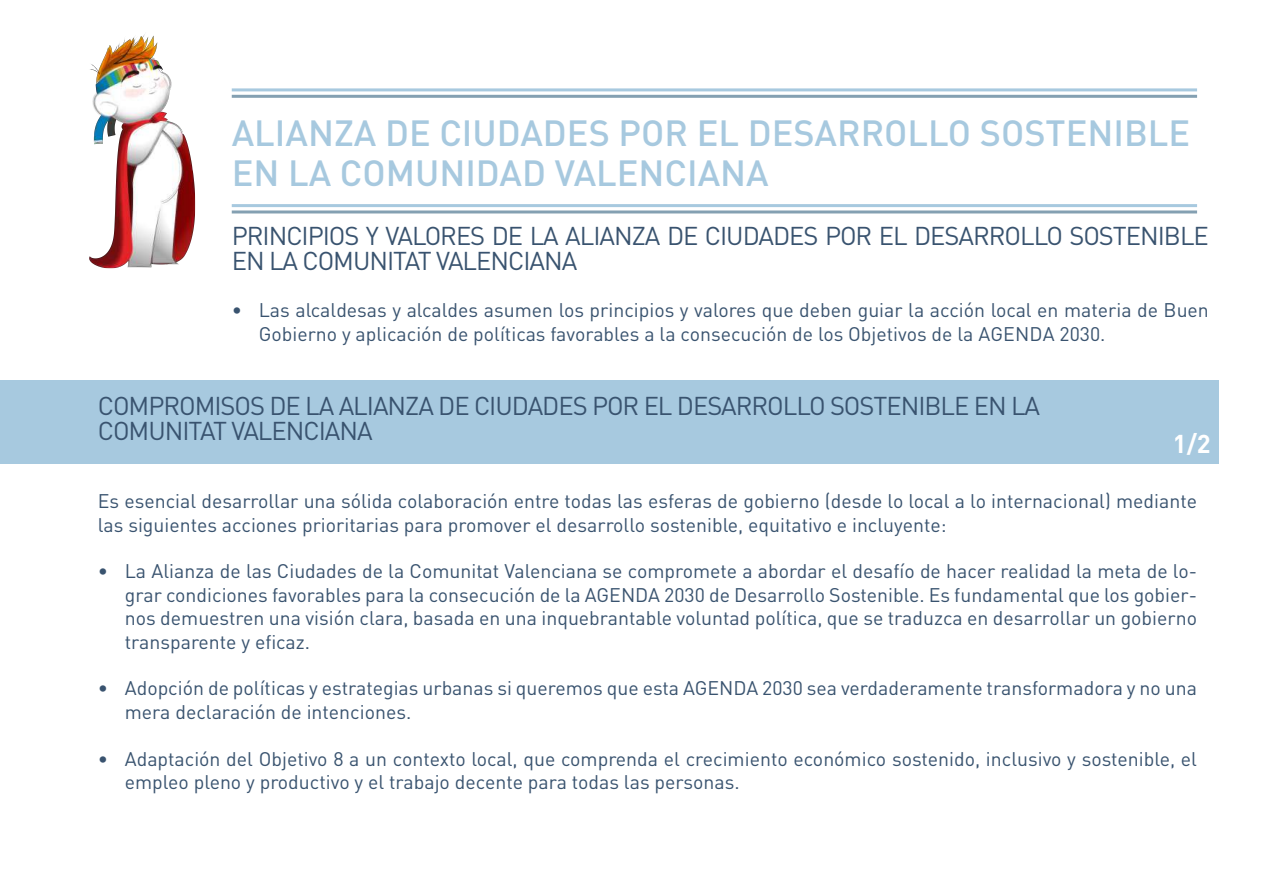
<style>
.page{position:relative;width:1263px;height:893px;background:#fff}
.page>*{position:absolute;margin:0;border:0;box-sizing:border-box;transform-origin:0 0}
.t1{font:500 36px/40.5px "DIN Pro";color:#a7c9df}
.t2{font:25.5px/25.5px "DIN Pro";letter-spacing:-.04em;color:#39536f}
.t3{font:700 25.5px "DIN Pro";color:#fff}
.t4{font:19.5px/23.4px "DIN Pro";color:#39536f}
</style>
<div class="page">
<div style="left:0;top:379px;width:1218px;height:84px;background:#a7c9df"></div>
<hr style="left:232px;top:88px;width:965px;height:3px;background:#a7c9df">
<hr style="left:232px;top:204px;width:965px;height:3px;background:#a7c9df">
<hr style="left:232px;top:95px;width:965px;height:3px;background:#84a0b2">
<hr style="left:232px;top:210px;width:965px;height:3px;background:#84a0b2">
<img style="left:89px;top:34px;width:107px;height:235px">
<h1 class="t1" style="left:232px;top:111px;width:960px">ALIANZA DE CIUDADES POR EL DESARROLLO SOSTENIBLE<br>EN LA COMUNIDAD VALENCIANA</h1>
<h2 class="t2" style="left:232px;top:222px;width:979px">PRINCIPIOS Y VALORES DE LA ALIANZA DE CIUDADES POR EL DESARROLLO SOSTENIBLE<br>EN LA COMUNITAT VALENCIANA</h2>
<p class="t4" style="left:259px;top:298px;width:952px;text-indent:-27px">• Las alcaldesas y alcaldes asumen los principios y valores que deben guiar la acción local en materia de Buen<br>Gobierno y aplicación de políticas favorables a la consecución de los Objetivos de la AGENDA 2030.</p>
<h2 class="t2" style="left:98px;top:392px;width:944px">COMPROMISOS DE LA ALIANZA DE CIUDADES POR EL DESARROLLO SOSTENIBLE EN LA<br>COMUNITAT VALENCIANA</h2>
<h2 class="t3" style="left:1173px;top:427px;width:39px">1/2</h2>
<p class="t4" style="left:98px;top:489px;width:1101px">Es esencial desarrollar una sólida colaboración entre todas las esferas de gobierno (desde lo local a lo internacional) mediante las siguientes acciones prioritarias para promover el desarrollo sostenible, equitativo e incluyente:</p>
<p class="t4" style="left:125px;top:559px;width:1074px;text-align:justify;text-indent:-27px">• La Alianza de las Ciudades de la Comunitat Valenciana se compromete a abordar el desafío de hacer realidad la meta de lo&shy;grar condiciones favorables para la consecución de la AGENDA 2030 de Desarrollo Sostenible. Es fundamental que los gobier&shy;nos demuestren una visión clara, basada en una inquebrantable voluntad política, que se traduzca en desarrollar un gobierno transparente y eficaz.</p>
<p class="t4" style="left:125px;top:676px;width:1074px;text-indent:-27px">• Adopción de políticas y estrategias urbanas si queremos que esta AGENDA 2030 sea verdaderamente transformadora y no una mera declaración de intenciones.</p>
<p class="t4" style="left:125px;top:746px;width:1074px;text-indent:-27px">• Adaptación del Objetivo 8 a un contexto local, que comprenda el crecimiento económico sostenido, inclusivo y sostenible, el empleo pleno y productivo y el trabajo decente para todas las personas.</p>
</div>
